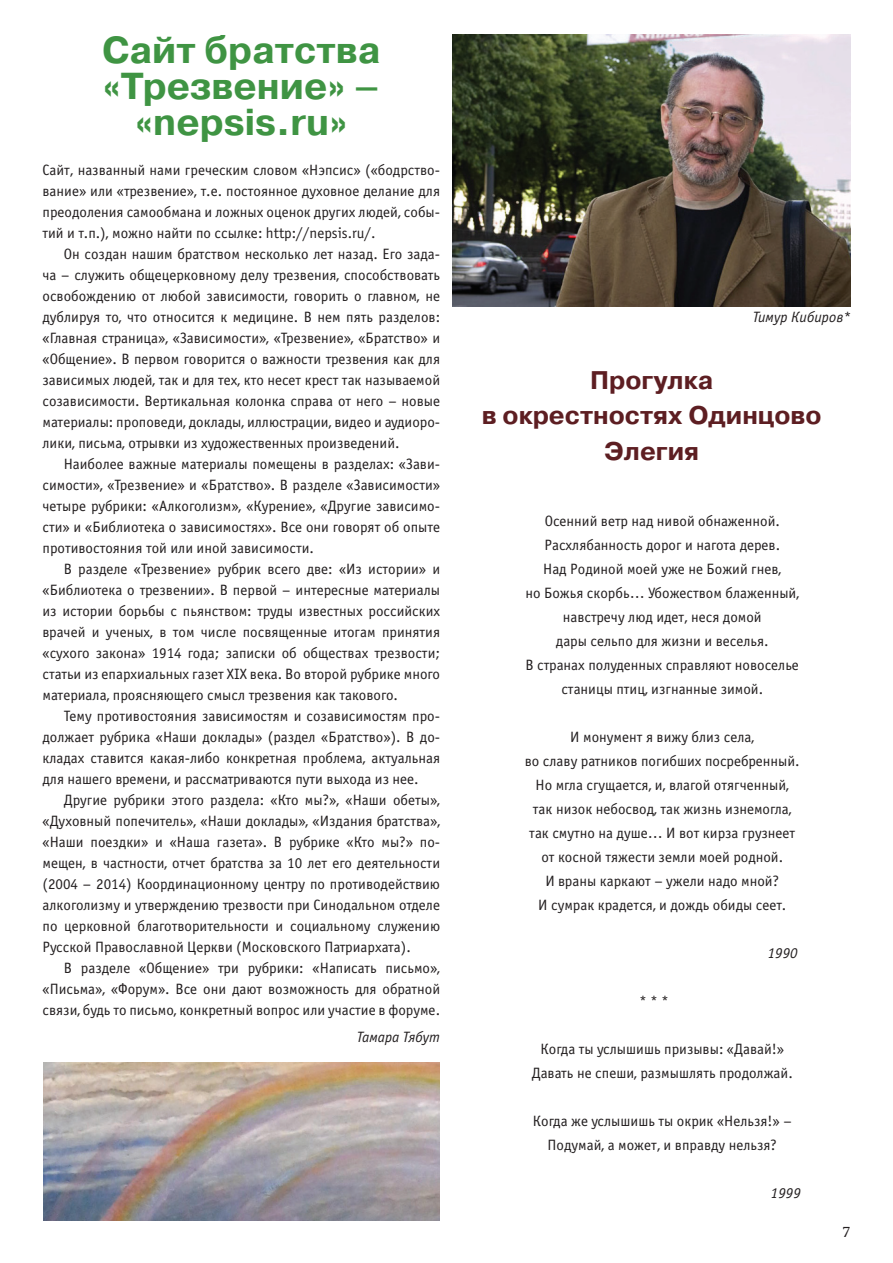
<style>
.page{position:relative;width:893px;height:1263px;background:#fff}
.page>*{position:absolute;margin:0;border:0;box-sizing:border-box;transform-origin:0 0}
.t1{font:700 37.5px/36px "Pragmatica C";color:#3f9443;text-align:center}
.t2{font:700 25.5px/35.2px "Pragmatica C";color:#5d1e22;text-align:center}
.t3{font:15px/21px "Officina Sans C";color:#231f20;text-align:justify}
.t4{font:italic 15px "Officina Sans C";color:#231f20}
.t5{font:15px "Sylfaen";color:#231f20}
</style>
<div class="page">
<img style="left:453px;top:34px;width:397px;height:272px">
<img style="left:43px;top:1062px;width:397px;height:158px">
<h1 class="t1" style="left:102px;top:32px;width:280px">Сайт братства «Трезвение» – «nepsis.ru»</h1>
<p class="t3" style="left:43px;top:160px;width:399px">Сайт, названный нами греческим словом «Нэпсис» («бодрство&shy;вание» или «трезвение», т.е. постоянное духовное делание для преодоления самообмана и ложных оценок других людей, собы&shy;тий и т.п.), можно найти по ссылке: http://nepsis.ru/.</p>
<p class="t3" style="left:43px;top:244px;width:399px;text-indent:21px">Он создан нашим братством несколько лет назад. Его зада&shy;ча – служить общецерковному делу трезвения, способствовать освобождению от любой зависимости, говорить о главном, не дублируя то, что относится к медицине. В нем пять разделов: «Главная страница», «Зависимости», «Трезвение», «Братство» и «Общение». В первом говорится о важности трезвения как для зависимых людей, так и для тех, кто несет крест так называемой созависимости. Вертикальная колонка справа от него – новые материалы: проповеди, доклады, иллюстрации, видео и аудиоро&shy;лики, письма, отрывки из художественных произведений.</p>
<p class="t3" style="left:43px;top:454px;width:399px;text-indent:21px">Наиболее важные материалы помещены в разделах: «Зави&shy;симости», «Трезвение» и «Братство». В разделе «Зависимости» четыре рубрики: «Алкоголизм», «Курение», «Другие зависимо&shy;сти» и «Библиотека о зависимостях». Все они говорят об опыте противостояния той или иной зависимости.</p>
<p class="t3" style="left:43px;top:559px;width:399px;text-indent:21px">В разделе «Трезвение» рубрик всего две: «Из истории» и «Библиотека о трезвении». В первой – интересные материалы из истории борьбы с пьянством: труды известных российских врачей и ученых, в том числе посвященные итогам принятия «сухого закона» 1914 года; записки об обществах трезвости; статьи из епархиальных газет XIX века. Во второй рубрике много материала, проясняющего смысл трезвения как такового.</p>
<p class="t3" style="left:43px;top:706px;width:399px;text-indent:21px">Тему противостояния зависимостям и созависимостям про&shy;должает рубрика «Наши доклады» (раздел «Братство»). В до&shy;кладах ставится какая-либо конкретная проблема, актуальная для нашего времени, и рассматриваются пути выхода из нее.</p>
<p class="t3" style="left:43px;top:790px;width:399px;text-indent:21px">Другие рубрики этого раздела: «Кто мы?», «Наши обеты», «Духовный попечитель», «Наши доклады», «Издания братства», «Наши поездки» и «Наша газета». В рубрике «Кто мы?» по&shy;мещен, в частности, отчет братства за 10 лет его деятельности (2004 – 2014) Координационному центру по противодействию алкоголизму и утверждению трезвости при Синодальном отделе по церковной благотворительности и социальному служению Русской Православной Церкви (Московского Патриархата).</p>
<p class="t3" style="left:43px;top:958px;width:399px;text-indent:21px">В разделе «Общение» три рубрики: «Написать письмо», «Письма», «Форум». Все они дают возможность для обратной связи, будь то письмо, конкретный вопрос или участие в форуме.</p>
<p class="t4" style="left:357px;top:1029px;width:85px">Тамара Тябут</p>
<p class="t4" style="left:753px;top:309px;width:100px">Тимур Кибиров*</p>
<h2 class="t2" style="left:482px;top:363px;width:341px">Прогулка<br>в окрестностях Одинцово<br>Элегия</h2>
<p class="t3" style="left:525px;top:509px;width:275px;line-height:24px;text-align:center">Осенний ветр над нивой обнаженной.<br>Расхлябанность дорог и нагота дерев.<br>Над Родиной моей уже не Божий гнев,<br>но Божья скорбь… Убожеством блаженный, навстречу люд идет, неся домой<br>дары сельпо для жизни и веселья.<br>В странах полуденных справляют новоселье станицы птиц, изгнанные зимой.</p>
<p class="t3" style="left:525px;top:725px;width:276px;line-height:24px;text-align:center">И монумент я вижу близ села,<br>во славу ратников погибших посребренный.<br>Но мгла сгущается, и, влагой отягченный, так низок небосвод, так жизнь изнемогла, так смутно на душе… И вот кирза грузнеет от косной тяжести земли моей родной.<br>И враны каркают – ужели надо мной?<br>И сумрак крадется, и дождь обиды сеет.</p>
<p class="t4" style="left:768px;top:944px;width:31px">1990</p>
<p class="t4" style="left:639px;top:992px;width:31px">* * *</p>
<p class="t3" style="left:532px;top:1037px;width:263px;line-height:24px;text-align:center">Когда ты услышишь призывы: «Давай!»<br>Давать не спеши, размышлять продолжай.</p>
<p class="t3" style="left:533px;top:1109px;width:260px;line-height:24px;text-align:center">Когда же услышишь ты окрик «Нельзя!» –<br>Подумай, а может, и вправду нельзя?</p>
<p class="t4" style="left:771px;top:1184px;width:31px">1999</p>
<p class="t5" style="left:843px;top:1222px;width:9px">7</p>
</div>
